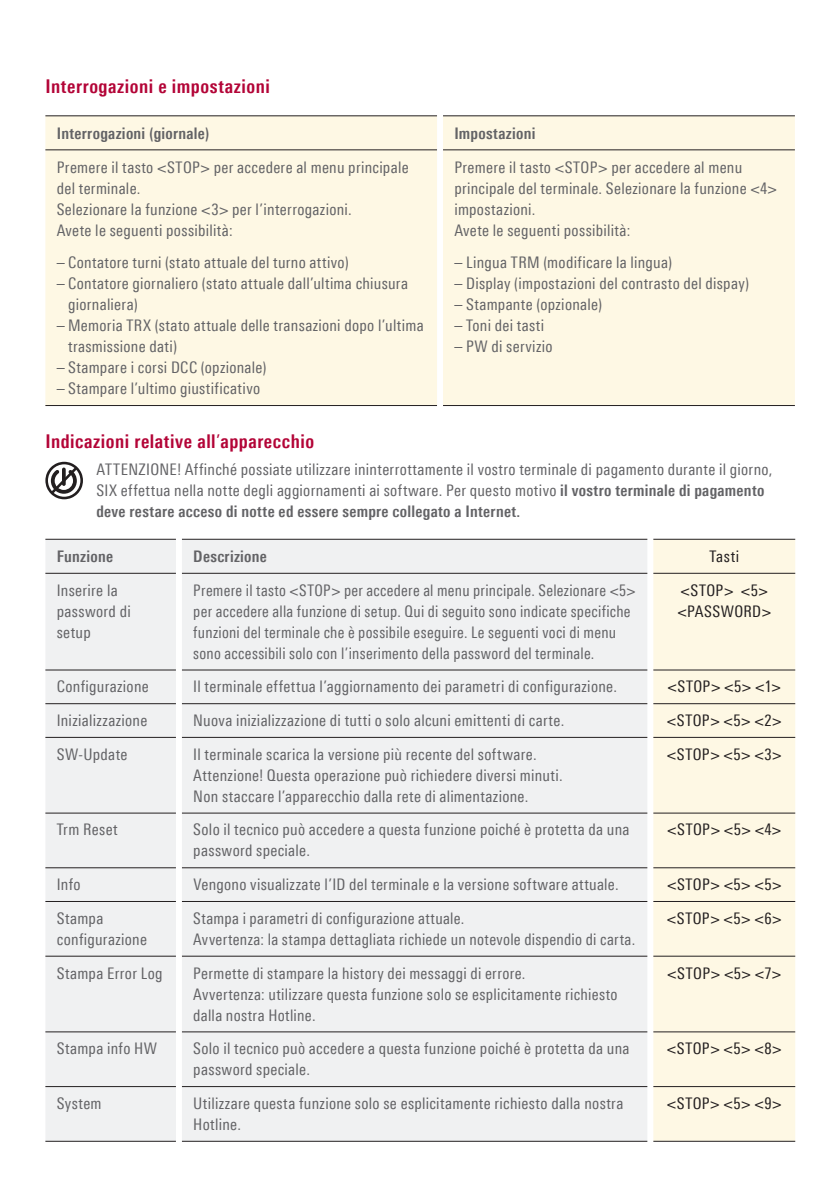
<style>
.page{position:relative;width:840px;height:1191px;background:#fff}
.page>*{position:absolute;margin:0;border:0;box-sizing:border-box;transform-origin:0 0}
.t1{font:700 19px "Linotype Univers 620 Cn";letter-spacing:.025em;color:#b30437}
.t2{font:16px/21px "Linotype Univers 420 Cn";letter-spacing:.02em;color:#636366}
.t3{font:16px/21px "Linotype Univers 420 Cn";letter-spacing:.02em;color:#636366;scale:.96 1}
.t4{font:16px/21px "Linotype Univers 420 Cn";letter-spacing:.03em;color:#231f20}
.t5{font:700 16px "Linotype Univers 620 Cn";letter-spacing:.015em;color:#636366}
.s1{font-family:"Linotype Univers 420 Cn";font-weight:400}
.s2{font-family:"Linotype Univers 620 Cn";font-weight:700}
</style>
<div class="page">
<div style="left:45px;top:116px;width:749px;height:289px;background:#fef8e4"></div>
<hr style="left:443px;top:405px;width:351px;height:1px;background:#231f20">
<hr style="left:443px;top:115px;width:351px;height:1px;background:#231f20">
<hr style="left:443px;top:149px;width:351px;height:1px;background:#231f20">
<hr style="left:45px;top:115px;width:392px;height:1px;background:#231f20">
<hr style="left:45px;top:149px;width:392px;height:1px;background:#231f20">
<hr style="left:45px;top:405px;width:392px;height:1px;background:#231f20">
<div style="left:45px;top:540px;width:602px;height:601px;background:#f0f1f2"></div>
<div style="left:653px;top:540px;width:141px;height:601px;background:#fef8e4"></div>
<hr style="left:45px;top:539px;width:131px;height:1px;background:#231f20">
<hr style="left:182px;top:539px;width:465px;height:1px;background:#231f20">
<hr style="left:653px;top:539px;width:141px;height:1px;background:#231f20">
<hr style="left:45px;top:573px;width:131px;height:1px;background:#231f20">
<hr style="left:182px;top:573px;width:465px;height:1px;background:#231f20">
<hr style="left:653px;top:573px;width:141px;height:1px;background:#231f20">
<hr style="left:45px;top:669px;width:131px;height:1px;background:#231f20">
<hr style="left:182px;top:669px;width:465px;height:1px;background:#231f20">
<hr style="left:653px;top:669px;width:141px;height:1px;background:#231f20">
<hr style="left:45px;top:703px;width:131px;height:1px;background:#231f20">
<hr style="left:182px;top:703px;width:465px;height:1px;background:#231f20">
<hr style="left:653px;top:703px;width:141px;height:1px;background:#231f20">
<hr style="left:45px;top:737px;width:131px;height:1px;background:#231f20">
<hr style="left:182px;top:737px;width:465px;height:1px;background:#231f20">
<hr style="left:653px;top:737px;width:141px;height:1px;background:#231f20">
<hr style="left:45px;top:812px;width:131px;height:1px;background:#231f20">
<hr style="left:182px;top:812px;width:465px;height:1px;background:#231f20">
<hr style="left:653px;top:812px;width:141px;height:1px;background:#231f20">
<hr style="left:45px;top:867px;width:131px;height:1px;background:#231f20">
<hr style="left:182px;top:867px;width:465px;height:1px;background:#231f20">
<hr style="left:653px;top:867px;width:141px;height:1px;background:#231f20">
<hr style="left:45px;top:901px;width:131px;height:1px;background:#231f20">
<hr style="left:182px;top:901px;width:465px;height:1px;background:#231f20">
<hr style="left:653px;top:901px;width:141px;height:1px;background:#231f20">
<hr style="left:45px;top:955px;width:131px;height:1px;background:#231f20">
<hr style="left:182px;top:955px;width:465px;height:1px;background:#231f20">
<hr style="left:653px;top:955px;width:141px;height:1px;background:#231f20">
<hr style="left:45px;top:1031px;width:131px;height:1px;background:#231f20">
<hr style="left:182px;top:1031px;width:465px;height:1px;background:#231f20">
<hr style="left:653px;top:1031px;width:141px;height:1px;background:#231f20">
<hr style="left:45px;top:1086px;width:131px;height:1px;background:#231f20">
<hr style="left:182px;top:1086px;width:465px;height:1px;background:#231f20">
<hr style="left:653px;top:1086px;width:141px;height:1px;background:#231f20">
<hr style="left:45px;top:1141px;width:131px;height:1px;background:#231f20">
<hr style="left:182px;top:1141px;width:465px;height:1px;background:#231f20">
<hr style="left:653px;top:1141px;width:141px;height:1px;background:#231f20">
<svg style="left:45px;top:462px;width:38px;height:37px"></svg>
<p class="t1" style="left:45px;top:75px;width:226px">Interrogazioni e impostazioni</p>
<p class="t5" style="left:57px;top:123px;width:154px">Interrogazioni (giornale)</p>
<p class="t5" style="left:454px;top:123px;width:83px">Impostazioni</p>
<p class="t2" style="left:57px;top:156px;width:353px">Premere il tasto &lt;STOP&gt; per accedere al menu principale del terminale.<br>Selezionare la funzione &lt;3&gt; per l’interrogazioni.<br>Avete le seguenti possibilità:</p>
<p class="t2" style="left:57px;top:252px;width:293px">– Contatore turni (stato attuale del turno attivo)</p>
<p class="t2" style="left:68px;top:273px;width:341px;text-indent:-11px">– Contatore giornaliero (stato attuale dall’ultima chiusura giornaliera)</p>
<p class="t2" style="left:68px;top:315px;width:357px;text-indent:-11px">– Memoria TRX (stato attuale delle transazioni dopo l’ultima trasmissione dati)</p>
<p class="t2" style="left:57px;top:357px;width:211px">– Stampare i corsi DCC (opzionale)</p>
<p class="t2" style="left:57px;top:378px;width:205px">– Stampare l’ultimo giustificativo</p>
<p class="t2" style="left:454px;top:156px;width:324px">Premere il tasto &lt;STOP&gt; per accedere al menu principale del terminale. Selezionare la funzione &lt;4&gt; impostazioni.<br>Avete le seguenti possibilità:</p>
<p class="t2" style="left:454px;top:252px;width:219px">– Lingua TRM (modificare la lingua)</p>
<p class="t2" style="left:454px;top:273px;width:296px">– Display (impostazioni del contrasto del dispay)</p>
<p class="t2" style="left:454px;top:294px;width:149px">– Stampante (opzionale)</p>
<p class="t2" style="left:454px;top:315px;width:91px">– Toni dei tasti</p>
<p class="t2" style="left:454px;top:336px;width:100px">– PW di servizio</p>
<p class="t1" style="left:45px;top:430px;width:270px">Indicazioni relative all<span class="s1">’</span>apparecchio</p>
<p class="t2" style="left:96px;top:458px;width:677px">ATTENZIONE! Affinché possiate utilizzare ininterrottamente il vostro terminale di pagamento durante il giorno,<br>SIX effettua nella notte degli aggiornamenti ai software. Per questo motivo <span class="s2">il vostro terminale di pagamento</span></p>
<p class="t5" style="left:96px;top:501px;width:425px">deve restare acceso di notte ed essere sempre collegato a Internet.</p>
<p class="t5" style="left:57px;top:547px;width:58px">Funzione</p>
<p class="t5" style="left:193px;top:547px;width:75px">Descrizione</p>
<p class="t4" style="left:709px;top:546px;width:31px">Tasti</p>
<p class="t2" style="left:57px;top:579px;width:75px">Inserire la password di setup</p>
<p class="t3" style="left:193px;top:579px;width:462px">Premere il tasto &lt;STOP&gt; per accedere al menu principale. Selezionare &lt;5&gt; per accedere alla funzione di setup. Qui di seguito sono indicate specifiche funzioni del terminale che è possibile eseguire. Le seguenti voci di menu sono accessibili solo con l’inserimento della password del terminale.</p>
<p class="t4" style="left:677px;top:579px;width:95px">&lt;STOP&gt; &lt;5&gt; &lt;PASSWORD&gt;</p>
<p class="t2" style="left:57px;top:676px;width:93px">Configurazione</p>
<p class="t2" style="left:193px;top:676px;width:425px">Il terminale effettua l’aggiornamento dei parametri di configurazione.</p>
<p class="t4" style="left:667px;top:676px;width:115px">&lt;STOP&gt; &lt;5&gt; &lt;1&gt;</p>
<p class="t2" style="left:57px;top:709px;width:92px">Inizializzazione</p>
<p class="t2" style="left:193px;top:709px;width:372px">Nuova inizializzazione di tutti o solo alcuni emittenti di carte.</p>
<p class="t4" style="left:666px;top:709px;width:116px">&lt;STOP&gt; &lt;5&gt; &lt;2&gt;</p>
<p class="t2" style="left:57px;top:743px;width:72px">SW-Update</p>
<p class="t2" style="left:193px;top:743px;width:370px">Il terminale scarica la versione più recente del software.<br>Attenzione! Questa operazione può richiedere diversi minuti.<br>Non staccare l’apparecchio dalla rete di alimentazione.</p>
<p class="t4" style="left:666px;top:743px;width:116px">&lt;STOP&gt; &lt;5&gt; &lt;3&gt;</p>
<p class="t2" style="left:57px;top:819px;width:62px">Trm Reset</p>
<p class="t2" style="left:193px;top:819px;width:437px">Solo il tecnico può accedere a questa funzione poiché è protetta da una password speciale.</p>
<p class="t4" style="left:667px;top:819px;width:115px">&lt;STOP&gt; &lt;5&gt; &lt;4&gt;</p>
<p class="t2" style="left:57px;top:874px;width:25px">Info</p>
<p class="t2" style="left:193px;top:874px;width:426px">Vengono visualizzate l’ID del terminale e la versione software attuale.</p>
<p class="t4" style="left:666px;top:874px;width:116px">&lt;STOP&gt; &lt;5&gt; &lt;5&gt;</p>
<p class="t2" style="left:57px;top:907px;width:92px">Stampa configurazione</p>
<p class="t2" style="left:193px;top:907px;width:443px">Stampa i parametri di configurazione attuale.<br>Avvertenza: la stampa dettagliata richiede un notevole dispendio di carta.</p>
<p class="t4" style="left:666px;top:907px;width:116px">&lt;STOP&gt; &lt;5&gt; &lt;6&gt;</p>
<p class="t2" style="left:57px;top:962px;width:107px">Stampa Error Log</p>
<p class="t2" style="left:193px;top:962px;width:425px">Permette di stampare la history dei messaggi di errore.<br>Avvertenza: utilizzare questa funzione solo se esplicitamente richiesto dalla nostra Hotline.</p>
<p class="t4" style="left:667px;top:962px;width:115px">&lt;STOP&gt; &lt;5&gt; &lt;7&gt;</p>
<p class="t2" style="left:57px;top:1038px;width:102px">Stampa info HW</p>
<p class="t2" style="left:193px;top:1038px;width:437px">Solo il tecnico può accedere a questa funzione poiché è protetta da una password speciale.</p>
<p class="t4" style="left:666px;top:1038px;width:116px">&lt;STOP&gt; &lt;5&gt; &lt;8&gt;</p>
<p class="t2" style="left:57px;top:1092px;width:46px">System</p>
<p class="t2" style="left:193px;top:1092px;width:431px">Utilizzare questa funzione solo se esplicitamente richiesto dalla nostra<br>Hotline.</p>
<p class="t4" style="left:666px;top:1092px;width:116px">&lt;STOP&gt; &lt;5&gt; &lt;9&gt;</p>
</div>
